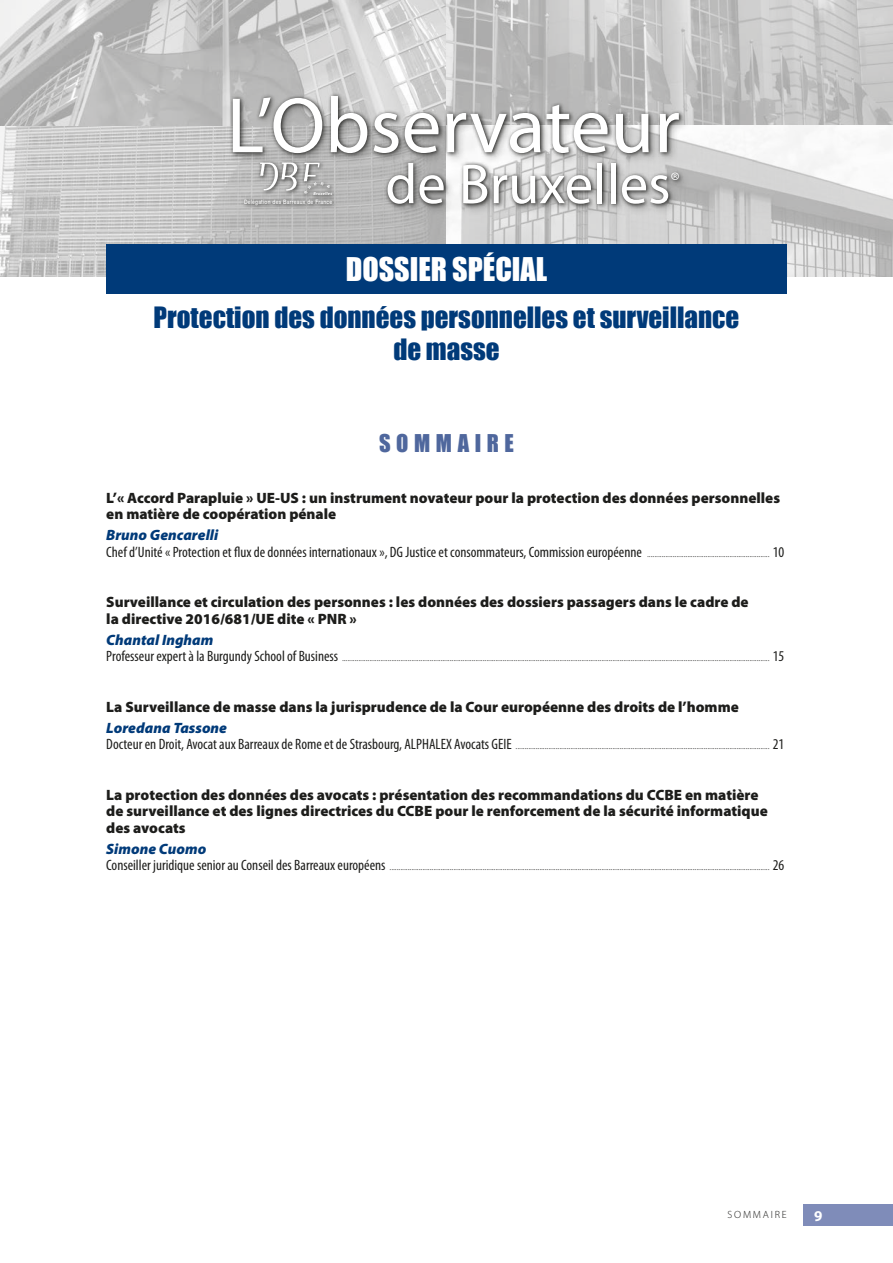
<style>
.page{position:relative;width:893px;height:1263px;background:#fff}
.page>*{position:absolute;margin:0;border:0;box-sizing:border-box;transform-origin:0 0}
.t1{font:79.2px "Myriad Pro";color:#fff}
.t2{font:56.55px "Myriad Pro";color:#fff}
.t3{font:30px "Impact";color:#fff}
.t4{font:27px/32.4px "Impact";color:#003a79;text-align:center}
.t5{font:22.65px "Myriad Pro";color:#fff}
.t6{font:22.5px "Impact";letter-spacing:.25em;color:#4f679d}
.t7{font:900 15px/16.5px "Myriad Pro";color:#1d1d1b}
.t8{font:condensed 15px/16.5px "Myriad Pro";color:#1d1d1b}
.t9{font:italic 900 15px "Myriad Pro";color:#003a79}
.t10{font:700 15px "Myriad Pro";color:#fff}
.t11{font:300 10.5px "Myriad Pro";letter-spacing:.17em;color:#1d1d1b}
.t12{font:500 6.15px "Helvetica Neue LT Std";letter-spacing:.05em;color:#fff;scale:.8 1}
.t13{font:italic 700 4.35px "Myriad Pro";letter-spacing:.05em;color:#fff}
.s1{font-weight:900;font-style:italic;font-stretch:normal;color:#003a79}
.s2{font-weight:300;font-stretch:normal;font-size:10.5px}
.s3{font-weight:400;font-stretch:condensed;font-size:15px}
</style>
<div class="page">
<img style="left:0;top:0;width:893px;height:276px">
<div style="left:229px;top:92px;width:462px;height:124px;background:#1d1d1b;opacity:.3"></div>
<img style="left:281px;top:162px;width:16px;height:29px">
<div style="left:106px;top:244px;width:681px;height:50px;background:#003a79"></div>
<div style="left:804px;top:1205px;width:89px;height:21px;background:#7f8cb9"></div>
<h1 class="t1" style="left:227px;top:82px;width:455px">L’Observateur</h1>
<h2 class="t2" style="left:385px;top:153px;width:287px">de Bruxelles</h2>
<h3 class="t5" style="left:671px;top:168px;width:11px">®</h3>
<p class="t13" style="left:313px;top:191px;width:20px">Bruxelles</p>
<p class="t12" style="left:244px;top:198px;width:112px">Délégation des Barreaux de France</p>
<h3 class="t3" style="left:346px;top:251px;width:203px">DOSSIER SPÉCIAL</h3>
<h3 class="t4" style="left:154px;top:301px;width:587px">Protection des données personnelles et surveillance de masse</h3>
<h3 class="t6" style="left:379px;top:429px;width:136px">SOMMAIRE</h3>
<h3 class="t7" style="left:106px;top:490px;width:675px">L’« Accord Parapluie » UE-US : un instrument novateur pour la protection des données personnelles en matière de coopération pénale</h3>
<h3 class="t8" style="left:106px;top:527px;width:680px"><span class="s1">Bruno Gencarelli<br></span>Chef d’Unité « Protection et flux de données internationaux », DG Justice et consommateurs, Commission européenne <span class="s2">...................................................................</span> 10</h3>
<h3 class="t7" style="left:106px;top:594px;width:644px">Surveillance et circulation des personnes : les données des dossiers passagers dans le cadre de la directive 2016/681/UE dite « PNR »</h3>
<h3 class="t9" style="left:106px;top:631px;width:109px">Chantal Ingham</h3>
<p class="t11" style="left:106px;top:652px;width:679px"><span class="s3">Professeur expert à la Burgundy School of Business</span> .......................................................................................................................................................................................................................................... <span class="s3">15</span></p>
<h3 class="t7" style="left:106px;top:699px;width:634px">La Surveillance de masse dans la jurisprudence de la Cour européenne des droits de l’homme</h3>
<h3 class="t9" style="left:106px;top:719px;width:122px">Loredana Tassone</h3>
<p class="t11" style="left:106px;top:740px;width:680px"><span class="s3">Docteur en Droit, Avocat aux Barreaux de Rome et de Strasbourg, ALPHALEX Avocats GEIE</span> ........................................................................................................................................... <span class="s3">21</span></p>
<h3 class="t7" style="left:106px;top:787px;width:663px">La protection des données des avocats : présentation des recommandations du CCBE en matière de surveillance et des lignes directrices du CCBE pour le renforcement de la sécurité informatique des avocats</h3>
<h3 class="t9" style="left:106px;top:840px;width:102px">Simone Cuomo</h3>
<p class="t11" style="left:106px;top:861px;width:679px"><span class="s3">Conseiller juridique senior au Conseil des Barreaux européens</span> ................................................................................................................................................................................................................ <span class="s3">26</span></p>
<p class="t11" style="left:727px;top:1209px;width:61px">SOMMAIRE</p>
<h3 class="t10" style="left:814px;top:1207px;width:10px">9</h3>
</div>
